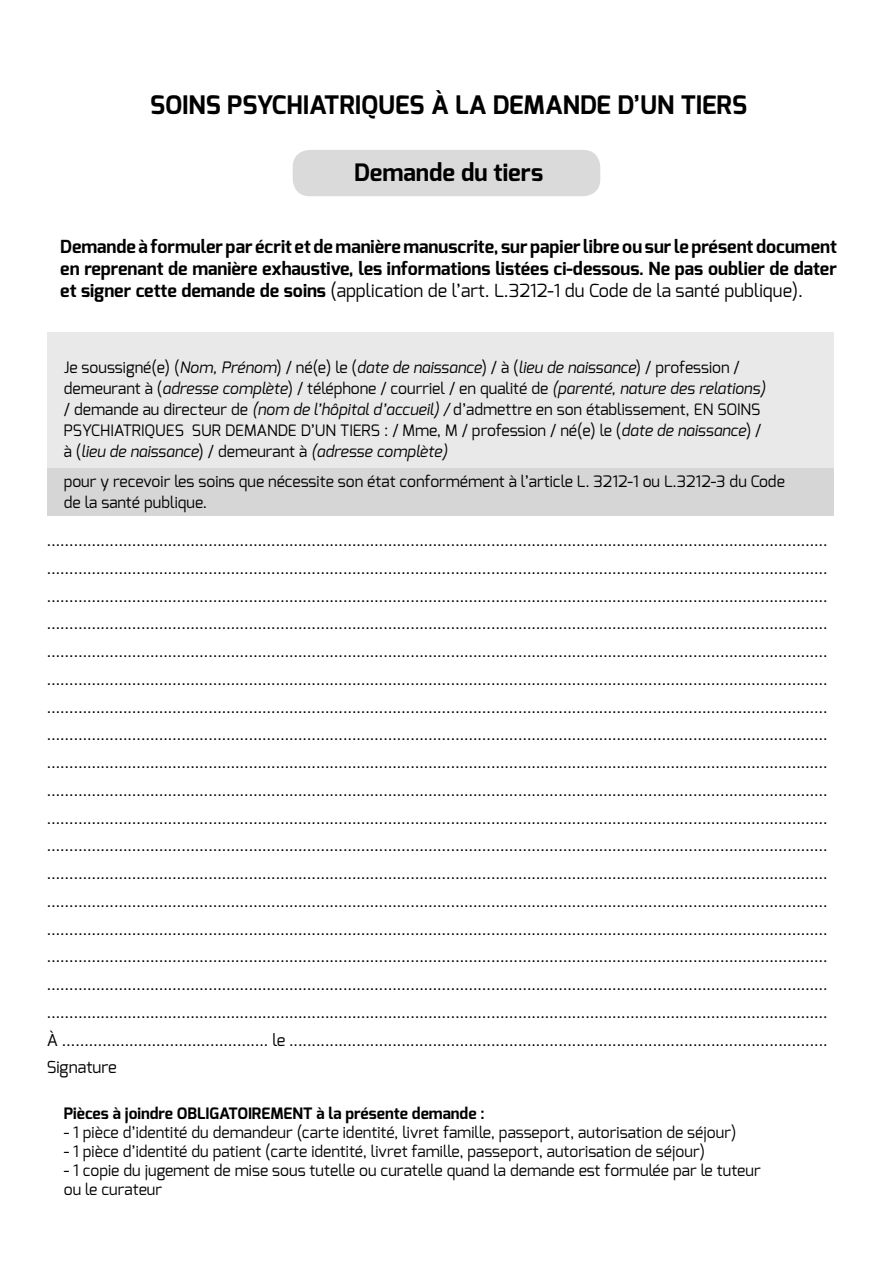
<style>
.page{position:relative;width:893px;height:1263px;background:#fff}
.page>*{position:absolute;margin:0;border:0;box-sizing:border-box;transform-origin:0 0}
.t1{font:700 25.5px "Exo";color:#000}
.t2{font:700 24px "Exo";color:#000}
.t3{font:700 18px/21.6px "Exo";color:#000;text-align:justify}
.t4{font:16.5px/27.8px "Exo";color:#000;text-align:justify}
.t5{font:15.75px/21px "Exo";color:#000}
.t6{font:700 15.75px "Exo";color:#000}
.s1{font-weight:400}
.s2{font-style:italic}
</style>
<div class="page">
<div style="left:293px;top:150px;width:307px;height:46px;background:#dadada;border-radius:17px"></div>
<div style="left:47px;top:332px;width:786px;height:148px;background:#e9e9e9"></div>
<div style="left:47px;top:468px;width:786px;height:48px;background:#d6d6d6"></div>
<p class="t1" style="left:150px;top:88px;width:598px">SOINS PSYCHIATRIQUES À LA DEMANDE D’UN TIERS</p>
<p class="t2" style="left:354px;top:157px;width:191px">Demande du tiers</p>
<p class="t3" style="left:60px;top:236px;width:778px">Demande à formuler par écrit et de manière manuscrite, sur papier libre ou sur le présent document en reprenant de manière exhaustive, les informations listées ci-dessous. Ne pas oublier de dater et signer cette demande de soins <span class="s1">(application de l’art. L.3212-1 du Code de la santé publique).</span></p>
<p class="t5" style="left:64px;top:357px;width:703px">Je soussigné(e) (<span class="s2">Nom, Prénom</span>) / né(e) le (<span class="s2">date de naissance</span>) / à (<span class="s2">lieu de naissance</span>) / profession / demeurant à (<span class="s2">adresse complète</span>) / téléphone / courriel / en qualité de <span class="s2">(parenté, nature des relations) </span>/ demande au directeur de <span class="s2">(nom de l’hôpital d’accueil) /</span> d’admettre en son établissement, EN SOINS PSYCHIATRIQUES SUR DEMANDE D’UN TIERS : / Mme, M / profession / né(e) le (<span class="s2">date de naissance</span>) / à (<span class="s2">lieu de naissance</span>) / demeurant à <span class="s2">(adresse complète)</span></p>
<p class="t5" style="left:64px;top:470px;width:723px">pour y recevoir les soins que nécessite son état conformément à l’article L. 3212-1 ou L.3212-3 du Code de la santé publique.</p>
<p class="t4" style="left:47px;top:526px;width:782px">………………………………………………………………………………………………………………………………………………………… ………………………………………………………………………………………………………………………………………………………… ………………………………………………………………………………………………………………………………………………………… ………………………………………………………………………………………………………………………………………………………… ………………………………………………………………………………………………………………………………………………………… ………………………………………………………………………………………………………………………………………………………… ………………………………………………………………………………………………………………………………………………………… ………………………………………………………………………………………………………………………………………………………… ………………………………………………………………………………………………………………………………………………………… ………………………………………………………………………………………………………………………………………………………… ………………………………………………………………………………………………………………………………………………………… ………………………………………………………………………………………………………………………………………………………… ………………………………………………………………………………………………………………………………………………………… ………………………………………………………………………………………………………………………………………………………… ………………………………………………………………………………………………………………………………………………………… ………………………………………………………………………………………………………………………………………………………… ………………………………………………………………………………………………………………………………………………………… …………………………………………………………………………………………………………………………………………………………</p>
<p class="t4" style="left:47px;top:1026px;width:782px">À ………………………………………. le ........................................................................................................................</p>
<p class="t4" style="left:47px;top:1053px;width:72px">Signature</p>
<p class="t6" style="left:64px;top:1103px;width:422px">Pièces à joindre OBLIGATOIREMENT à la présente demande :</p>
<p class="t5" style="left:64px;top:1122px;width:674px">- 1 pièce d’identité du demandeur (carte identité, livret famille, passeport, autorisation de séjour)</p>
<p class="t5" style="left:64px;top:1141px;width:643px">- 1 pièce d’identité du patient (carte identité, livret famille, passeport, autorisation de séjour)</p>
<p class="t5" style="left:64px;top:1161px;width:698px;line-height:18.9px">- 1 copie du jugement de mise sous tutelle ou curatelle quand la demande est formulée par le tuteur ou le curateur</p>
</div>
